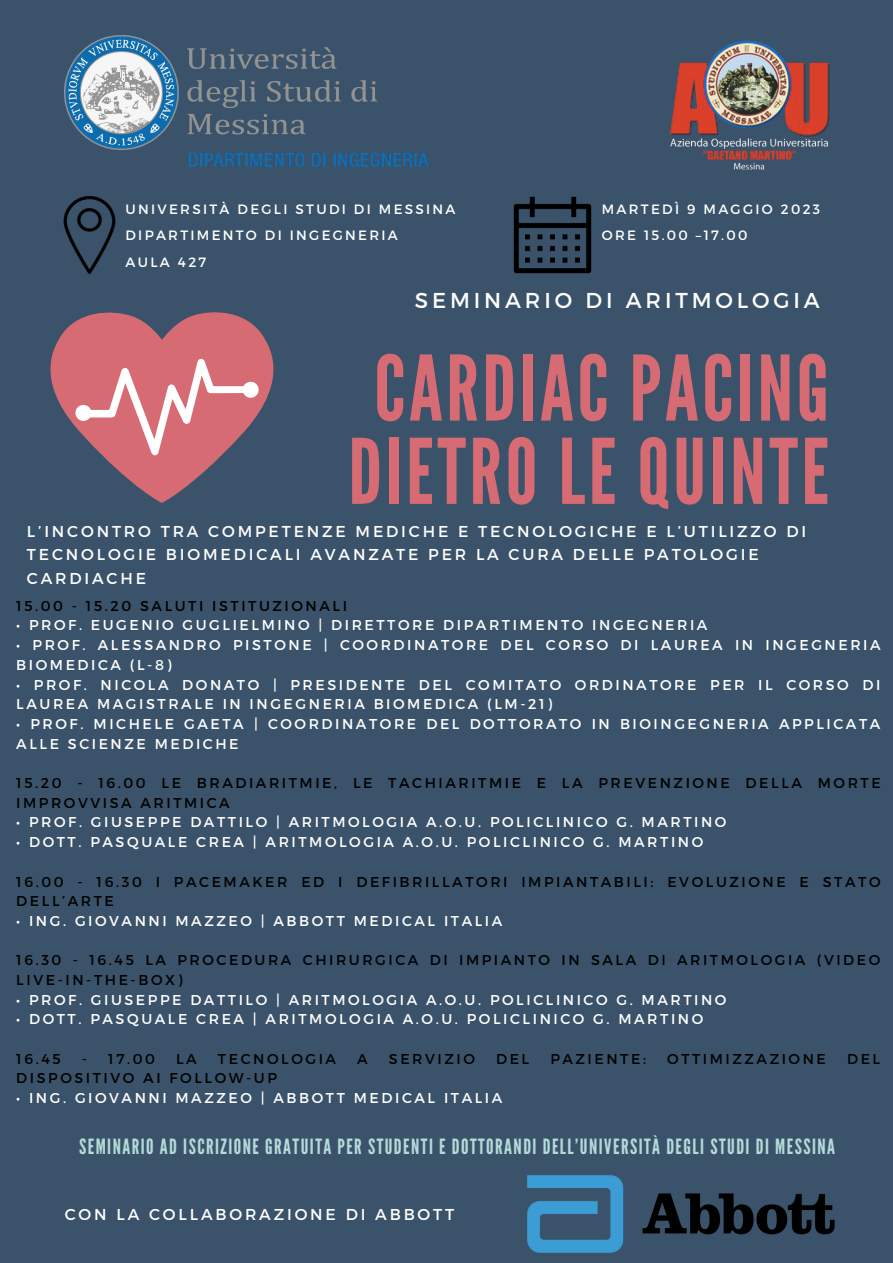
<style>
.page{position:relative;width:893px;height:1263px;background:#3b536a}
.page>*{position:absolute;margin:0;border:0;box-sizing:border-box;transform-origin:0 0}
.t1{font:90.07px "League Gothic";letter-spacing:.04em;color:#d76b73}
.t2{font:21.52px "Montserrat";letter-spacing:.18em;color:#fff}
.t3{font:21px "League Gothic";letter-spacing:.07em;color:#b2dbd9}
.t4{font:15.75px/23.6px "Montserrat";letter-spacing:.18em;color:#fff}
.t5{font:14.25px/19.7px "Montserrat";letter-spacing:.18em;color:#fff}
.t6{font:14.25px/19.7px "Montserrat";letter-spacing:.18em;color:#000}
.t7{font:13.5px "Montserrat";letter-spacing:.17em;color:#fff}
</style>
<div class="page">
<svg style="left:50px;top:312px;width:223px;height:191px"></svg>
<img style="left:65px;top:36px;width:363px;height:131px">
<img style="left:670px;top:40px;width:159px;height:130px">
<img style="left:63px;top:196px;width:53px;height:78px">
<img style="left:513px;top:196px;width:78px;height:78px">
<img style="left:527px;top:1175px;width:308px;height:78px">
<p class="t7" style="left:125px;top:200px;width:331px">UNIVERSITÀ DEGLI STUDI DI MESSINA</p>
<p class="t7" style="left:125px;top:227px;width:274px">DIPARTIMENTO DI INGEGNERIA</p>
<p class="t7" style="left:125px;top:253px;width:82px">AULA 427</p>
<p class="t7" style="left:602px;top:200px;width:220px">MARTEDÌ 9 MAGGIO 2023</p>
<p class="t7" style="left:602px;top:227px;width:147px">ORE 15.00 –17.00</p>
<p class="t2" style="left:415px;top:286px;width:406px">SEMINARIO DI ARITMOLOGIA</p>
<p class="t1" style="left:374px;top:336px;width:456px">CARDIAC PACING</p>
<p class="t1" style="left:348px;top:420px;width:482px">DIETRO LE QUINTE</p>
<p class="t4" style="left:27px;top:518px;width:781px">L’INCONTRO TRA COMPETENZE MEDICHE E TECNOLOGICHE E L’UTILIZZO DI<br>TECNOLOGIE BIOMEDICALI AVANZATE PER LA CURA DELLE PATOLOGIE<br>CARDIACHE</p>
<p class="t6" style="left:16px;top:595px;width:332px">15.00 - 15.20 SALUTI ISTITUZIONALI</p>
<p class="t5" style="left:16px;top:615px;width:692px">• PROF. EUGENIO GUGLIELMINO | DIRETTORE DIPARTIMENTO INGEGNERIA</p>
<p class="t5" style="left:16px;top:634px;width:866px">• PROF. ALESSANDRO PISTONE | COORDINATORE DEL CORSO DI LAUREA IN INGEGNERIA<br>BIOMEDICA (L-8)</p>
<p class="t5" style="left:16px;top:674px;width:865px">• PROF. NICOLA DONATO | PRESIDENTE DEL COMITATO ORDINATORE PER IL CORSO DI<br>LAUREA MAGISTRALE IN INGEGNERIA BIOMEDICA (LM-21)</p>
<p class="t5" style="left:16px;top:713px;width:865px">• PROF. MICHELE GAETA | COORDINATORE DEL DOTTORATO IN BIOINGEGNERIA APPLICATA<br>ALLE SCIENZE MEDICHE</p>
<p class="t6" style="left:16px;top:772px;width:866px">15.20 - 16.00 LE BRADIARITMIE, LE TACHIARITMIE E LA PREVENZIONE DELLA MORTE<br>IMPROVVISA ARITMICA</p>
<p class="t5" style="left:16px;top:812px;width:711px">• PROF. GIUSEPPE DATTILO | ARITMOLOGIA A.O.U. POLICLINICO G. MARTINO</p>
<p class="t5" style="left:16px;top:831px;width:688px">• DOTT. PASQUALE CREA | ARITMOLOGIA A.O.U. POLICLINICO G. MARTINO</p>
<p class="t6" style="left:16px;top:871px;width:865px">16.00 - 16.30 I PACEMAKER ED I DEFIBRILLATORI IMPIANTABILI: EVOLUZIONE E STATO<br>DELL’ARTE</p>
<p class="t5" style="left:16px;top:910px;width:487px">• ING. GIOVANNI MAZZEO | ABBOTT MEDICAL ITALIA</p>
<p class="t6" style="left:16px;top:950px;width:865px">16.30 - 16.45 LA PROCEDURA CHIRURGICA DI IMPIANTO IN SALA DI ARITMOLOGIA (VIDEO<br>LIVE-IN-THE-BOX)</p>
<p class="t5" style="left:16px;top:989px;width:711px">• PROF. GIUSEPPE DATTILO | ARITMOLOGIA A.O.U. POLICLINICO G. MARTINO</p>
<p class="t5" style="left:16px;top:1009px;width:688px">• DOTT. PASQUALE CREA | ARITMOLOGIA A.O.U. POLICLINICO G. MARTINO</p>
<p class="t6" style="left:16px;top:1048px;width:46px">16.45</p>
<p class="t6" style="left:82px;top:1048px;width:75px">- 17.00</p>
<p class="t6" style="left:176px;top:1048px;width:22px">LA</p>
<p class="t6" style="left:218px;top:1048px;width:120px">TECNOLOGIA</p>
<p class="t6" style="left:357px;top:1048px;width:12px">A</p>
<p class="t6" style="left:389px;top:1048px;width:87px">SERVIZIO</p>
<p class="t6" style="left:496px;top:1048px;width:35px">DEL</p>
<p class="t6" style="left:550px;top:1048px;width:97px">PAZIENTE:</p>
<p class="t6" style="left:667px;top:1048px;width:160px">OTTIMIZZAZIONE</p>
<p class="t6" style="left:847px;top:1048px;width:35px">DEL</p>
<p class="t6" style="left:16px;top:1068px;width:262px">DISPOSITIVO AI FOLLOW-UP</p>
<p class="t5" style="left:16px;top:1087px;width:487px">• ING. GIOVANNI MAZZEO | ABBOTT MEDICAL ITALIA</p>
<p class="t3" style="left:79px;top:1135px;width:757px">SEMINARIO AD ISCRIZIONE GRATUITA PER STUDENTI E DOTTORANDI DELL’UNIVERSITÀ DEGLI STUDI DI MESSINA</p>
<p class="t4" style="left:65px;top:1201px;width:391px">CON LA COLLABORAZIONE DI ABBOTT</p>
</div>
